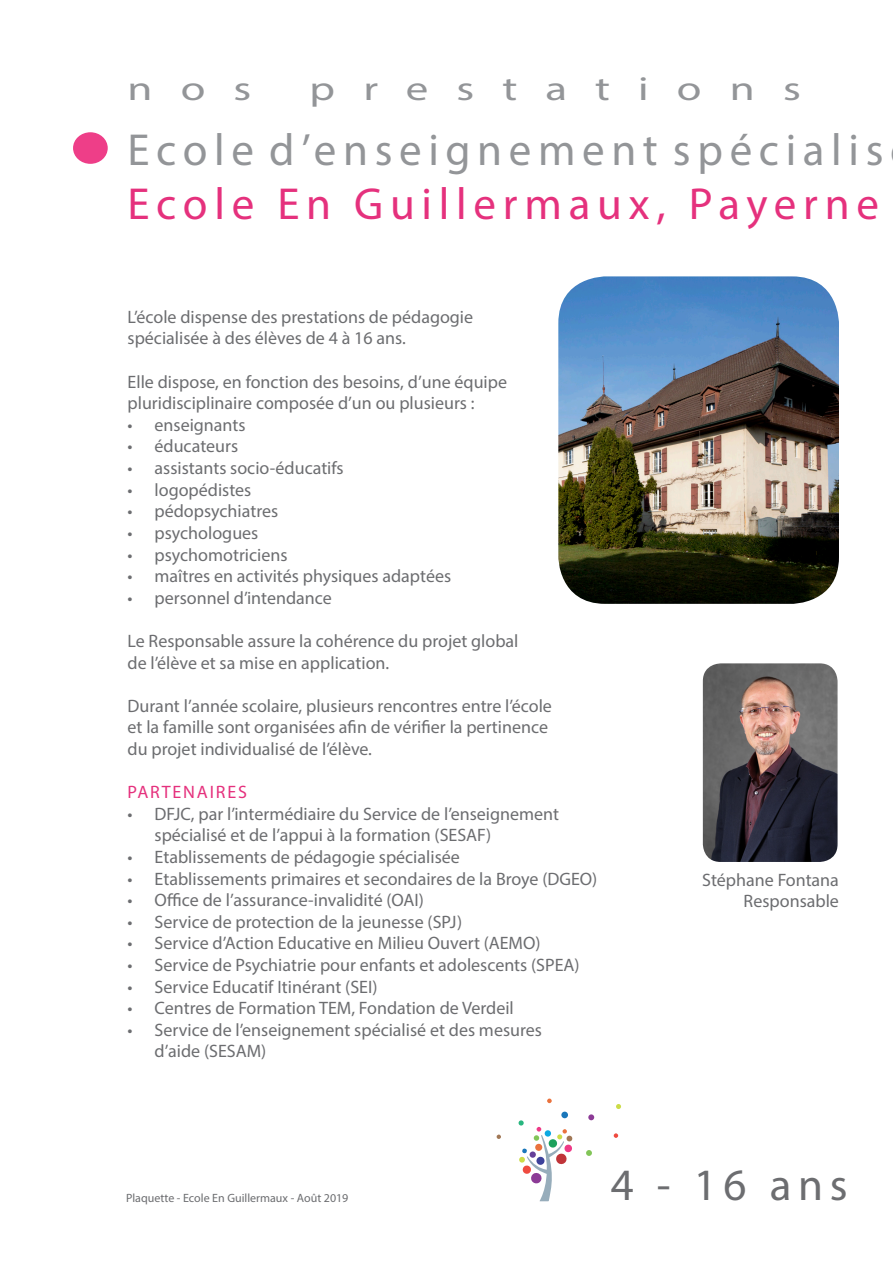
<style>
.page{position:relative;width:893px;height:1263px;background:#fff}
.page>*{position:absolute;margin:0;border:0;box-sizing:border-box;transform-origin:0 0}
.t1{font:45px "Myriad Pro";letter-spacing:.15em;color:#939598}
.t2{font:45px "Myriad Pro";letter-spacing:.15em;color:#e5317d}
.t3{font:45px "Myriad Pro";color:#6c6d70}
.t4{font:33.75px "Myriad Pro";letter-spacing:.625em;color:#939598;scale:1.33 1}
.Style_de_paragraphe{font:18px/21.6px "Myriad Pro";color:#6c6d70}
.Style_de_paragraphe-2{font:18px "Myriad Pro";letter-spacing:.1em;color:#e5317d}
.t5{font:12px "Myriad Pro";color:#6c6d70}
</style>
<div class="page">
<svg style="left:547px;top:1098px;width:5px;height:5px"></svg>
<svg style="left:614px;top:1133px;width:4px;height:5px"></svg>
<div style="left:561px;top:1111px;width:7px;height:7px;background:#1a77ba;border-radius:50%"></div>
<svg style="left:496px;top:1134px;width:5px;height:5px"></svg>
<svg style="left:616px;top:1104px;width:5px;height:5px"></svg>
<svg style="left:588px;top:1114px;width:6px;height:6px"></svg>
<svg style="left:586px;top:1150px;width:6px;height:6px"></svg>
<svg style="left:519px;top:1120px;width:54px;height:81px"></svg>
<img style="left:703px;top:663px;width:134px;height:199px">
<div style="left:73px;top:132px;width:35px;height:32px;background:#ee3c87;border-radius:50%"></div>
<img style="left:558px;top:276px;width:281px;height:328px">
<h2 class="t4" style="left:128px;top:68px;width:95px">nos</h2>
<h2 class="t4" style="left:310px;top:68px;width:371px">prestations</h2>
<h1 class="t1" style="left:128px;top:122px;width:757px">Ecole d’enseignement spécialis</h1>
<h1 class="t2" style="left:128px;top:176px;width:753px">Ecole En Guillermaux, Payerne</h1>
<p class="Style_de_paragraphe" style="left:128px;top:306px;width:347px">L’école dispense des prestations de pédagogie spécialisée à des élèves de 4 à 16 ans.</p>
<p class="Style_de_paragraphe" style="left:128px;top:371px;width:381px">Elle dispose, en fonction des besoins, d’une équipe pluridisciplinaire composée d’un ou plusieurs :</p>
<p class="Style_de_paragraphe" style="left:128px;top:414px;width:119px">• enseignants</p>
<p class="Style_de_paragraphe" style="left:128px;top:435px;width:112px">• éducateurs</p>
<p class="Style_de_paragraphe" style="left:128px;top:457px;width:218px">• assistants socio-éducatifs</p>
<p class="Style_de_paragraphe" style="left:128px;top:479px;width:125px">• logopédistes</p>
<p class="Style_de_paragraphe" style="left:128px;top:500px;width:152px">• pédopsychiatres</p>
<p class="Style_de_paragraphe" style="left:128px;top:522px;width:132px">• psychologues</p>
<p class="Style_de_paragraphe" style="left:128px;top:543px;width:162px">• psychomotriciens</p>
<p class="Style_de_paragraphe" style="left:128px;top:565px;width:325px">• maîtres en activités physiques adaptées</p>
<p class="Style_de_paragraphe" style="left:128px;top:587px;width:206px">• personnel d’intendance</p>
<p class="Style_de_paragraphe" style="left:128px;top:630px;width:392px">Le Responsable assure la cohérence du projet global de l’élève et sa mise en application.</p>
<p class="Style_de_paragraphe" style="left:128px;top:695px;width:426px">Durant l’année scolaire, plusieurs rencontres entre l’école et la famille sont organisées afin de vérifier la pertinence du projet individualisé de l’élève.</p>
<p class="Style_de_paragraphe-2" style="left:128px;top:781px;width:121px">PARTENAIRES</p>
<p class="Style_de_paragraphe" style="left:155px;top:803px;width:406px;text-indent:-27px">• DFJC, par l’intermédiaire du Service de l’enseignement spécialisé et de l’appui à la formation (SESAF)</p>
<p class="Style_de_paragraphe" style="left:128px;top:846px;width:334px">• Etablissements de pédagogie spécialisée</p>
<p class="Style_de_paragraphe" style="left:128px;top:867px;width:471px">• Etablissements primaires et secondaires de la Broye (DGEO)</p>
<p class="Style_de_paragraphe" style="left:128px;top:889px;width:298px">• Office de l’assurance-invalidité (OAI)</p>
<p class="Style_de_paragraphe" style="left:128px;top:911px;width:336px">• Service de protection de la jeunesse (SPJ)</p>
<p class="Style_de_paragraphe" style="left:128px;top:932px;width:414px">• Service d’Action Educative en Milieu Ouvert (AEMO)</p>
<p class="Style_de_paragraphe" style="left:128px;top:954px;width:453px">• Service de Psychiatrie pour enfants et adolescents (SPEA)</p>
<p class="Style_de_paragraphe" style="left:128px;top:975px;width:251px">• Service Educatif Itinérant (SEI)</p>
<p class="Style_de_paragraphe" style="left:128px;top:997px;width:388px">• Centres de Formation TEM, Fondation de Verdeil</p>
<p class="Style_de_paragraphe" style="left:155px;top:1019px;width:389px;text-indent:-27px">• Service de l’enseignement spécialisé et des mesures d’aide (SESAM)</p>
<p class="Style_de_paragraphe" style="left:702px;top:868px;width:138px">Stéphane Fontana</p>
<p class="Style_de_paragraphe" style="left:744px;top:890px;width:97px">Responsable</p>
<p class="t5" style="left:126px;top:1190px;width:224px">Plaquette - Ecole En Guillermaux - Août 2019</p>
<h1 class="t3" style="left:611px;top:1157px;width:238px">4 - 16 ans</h1>
</div>
